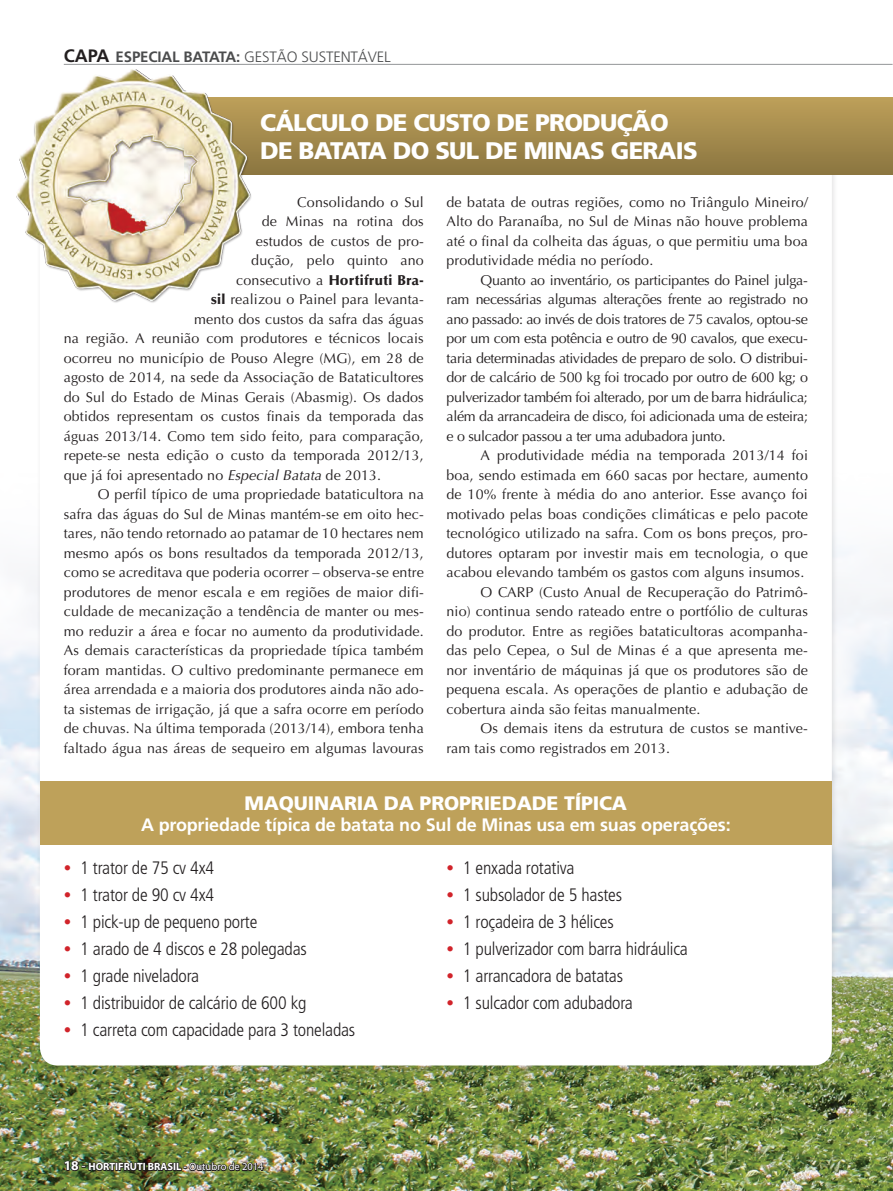
<style>
.page{position:relative;width:893px;height:1191px;background:#fff}
.page>*{position:absolute;margin:0;border:0;box-sizing:border-box;transform-origin:0 0}
.t1{font:900 24px/28.8px "Frutiger";letter-spacing:-.03em;color:#fff}
.t2{font:900 19.5px "Frutiger";letter-spacing:-.01em;color:#fff}
.t3{font:300 condensed 18px "Frutiger";letter-spacing:-.01em;color:#231f20}
.t4{font:700 18px "Frutiger";letter-spacing:-.01em;color:#fff}
.t5{font:700 18px "Frutiger";color:#231f20}
.t6{font:300 15px "Frutiger";letter-spacing:-.01em;color:#4b4c4d}
.t7{font:14.25px/19.5px "Optima";letter-spacing:.01em;color:#231f20;text-align:justify}
.t8{font:900 14.25px "Optima";letter-spacing:.01em;color:#231f20}
.t9{font:700 10.5px "Myriad";color:#fff}
.s1{font-weight:700}
.s2{font-weight:400}
.s3{font-weight:900}
.s4{font-style:italic}
.s5{font-size:15px;color:#d1232a}
.s6{font-size:13.5px}
.s7{font-weight:400;font-size:13.5px}
</style>
<div class="page">
<img style="left:0;top:549px;width:893px;height:642px">
<div style="left:36px;top:149px;width:802px;height:929px;background:#231f20;opacity:.11"></div>
<div style="left:40px;top:145px;width:792px;height:920px;background:#fff;border-radius:18px"></div>
<div style="left:134px;top:97px;width:759px;height:77px;background:linear-gradient(to bottom,#bea05a,#8b7640)"></div>
<div style="left:40px;top:781px;width:792px;height:64px;background:#bea15a"></div>
<img style="left:16px;top:64px;width:251px;height:255px">
<img style="left:63px;top:1150px;width:202px;height:29px">
<hr style="left:64px;top:64px;width:829px;height:1px;background:#939598">
<svg style="left:64px;top:63px;width:327px;height:1px"></svg>
<p class="t6" style="left:116px;top:49px;width:277px"><span class="s1">ESPECIAL BATATA:</span> GESTÃO SUSTENTÁVEL</p>
<p class="t5" style="left:64px;top:45px;width:47px">CAPA</p>
<h1 class="t1" style="left:260px;top:107px;width:439px">CÁLCULO DE CUSTO DE PRODUÇÃO<br>DE BATATA DO SUL DE MINAS GERAIS</h1>
<p class="t7" style="left:297px;top:192px;width:128px">Consolidando o Sul</p>
<p class="t7" style="left:262px;top:212px;width:163px">de Minas na rotina dos</p>
<p class="t7" style="left:256px;top:231px;width:170px">estudos de custos de pro-</p>
<p class="t7" style="left:251px;top:251px;width:174px">dução, pelo quinto ano</p>
<p class="t8" style="left:236px;top:271px;width:189px"><span class="s2">consecutivo a</span> Hortifruti Bra-</p>
<p class="t7" style="left:211px;top:290px;width:214px"><span class="s3">sil</span> realizou o Painel para levanta-</p>
<p class="t7" style="left:194px;top:309px;width:231px">mento dos custos da safra das águas</p>
<p class="t7" style="left:64px;top:329px;width:362px">na região. A reunião com produtores e técnicos locais</p>
<p class="t7" style="left:64px;top:348px;width:361px">ocorreu no município de Pouso Alegre (MG), em 28 de</p>
<p class="t7" style="left:64px;top:368px;width:361px">agosto de 2014, na sede da Associação de Bataticultores</p>
<p class="t7" style="left:64px;top:387px;width:361px">do Sul do Estado de Minas Gerais (Abasmig). Os dados</p>
<p class="t7" style="left:64px;top:407px;width:361px">obtidos representam os custos finais da temporada das</p>
<p class="t7" style="left:64px;top:426px;width:362px">águas 2013/14. Como tem sido feito, para comparação,</p>
<p class="t7" style="left:64px;top:446px;width:361px">repete-se nesta edição o custo da temporada 2012/13,</p>
<p class="t7" style="left:64px;top:465px;width:319px">que já foi apresentado no <span class="s4">Especial Batata</span> de 2013.</p>
<p class="t7" style="left:98px;top:485px;width:328px">O perfil típico de uma propriedade bataticultora na</p>
<p class="t7" style="left:64px;top:504px;width:362px">safra das águas do Sul de Minas mantém-se em oito hec-</p>
<p class="t7" style="left:64px;top:524px;width:362px">tares, não tendo retornado ao patamar de 10 hectares nem</p>
<p class="t7" style="left:64px;top:543px;width:361px">mesmo após os bons resultados da temporada 2012/13,</p>
<p class="t7" style="left:64px;top:563px;width:361px">como se acreditava que poderia ocorrer – observa-se entre</p>
<p class="t7" style="left:64px;top:582px;width:362px">produtores de menor escala e em regiões de maior difi-</p>
<p class="t7" style="left:64px;top:602px;width:362px">culdade de mecanização a tendência de manter ou mes-</p>
<p class="t7" style="left:64px;top:621px;width:361px">mo reduzir a área e focar no aumento da produtividade.</p>
<p class="t7" style="left:64px;top:641px;width:361px">As demais características da propriedade típica também</p>
<p class="t7" style="left:64px;top:660px;width:361px">foram mantidas. O cultivo predominante permanece em</p>
<p class="t7" style="left:64px;top:680px;width:361px">área arrendada e a maioria dos produtores ainda não ado-</p>
<p class="t7" style="left:64px;top:699px;width:361px">ta sistemas de irrigação, já que a safra ocorre em período</p>
<p class="t7" style="left:64px;top:719px;width:362px">de chuvas. Na última temporada (2013/14), embora tenha</p>
<p class="t7" style="left:64px;top:738px;width:361px">faltado água nas áreas de sequeiro em algumas lavouras</p>
<p class="t7" style="left:446px;top:192px;width:363px">de batata de outras regiões, como no Triângulo Mineiro/ Alto do Paranaíba, no Sul de Minas não houve problema até o final da colheita das águas, o que permitiu uma boa produtividade média no período.</p>
<p class="t7" style="left:446px;top:270px;width:363px;text-indent:34px">Quanto ao inventário, os participantes do Painel julga&shy;ram necessárias algumas alterações frente ao registrado no ano passado: ao invés de dois tratores de 75 cavalos, optou-se por um com esta potência e outro de 90 cavalos, que execu&shy;taria determinadas atividades de preparo de solo. O distribui&shy;dor de calcário de 500 kg foi trocado por outro de 600 kg; o pulverizador também foi alterado, por um de barra hidráulica; além da arrancadeira de disco, foi adicionada uma de esteira; e o sulcador passou a ter uma adubadora junto.</p>
<p class="t7" style="left:480px;top:446px;width:329px">A produtividade média na temporada 2013/14 foi</p>
<p class="t7" style="left:446px;top:465px;width:363px">boa, sendo estimada em 660 sacas por hectare, aumento</p>
<p class="t7" style="left:446px;top:485px;width:363px">de 10% frente à média do ano anterior. Esse avanço foi</p>
<p class="t7" style="left:446px;top:504px;width:363px">motivado pelas boas condições climáticas e pelo pacote</p>
<p class="t7" style="left:446px;top:524px;width:363px">tecnológico utilizado na safra. Com os bons preços, pro-</p>
<p class="t7" style="left:446px;top:543px;width:363px">dutores optaram por investir mais em tecnologia, o que</p>
<p class="t7" style="left:446px;top:562px;width:359px">acabou elevando também os gastos com alguns insumos.</p>
<p class="t7" style="left:480px;top:582px;width:329px">O CARP (Custo Anual de Recuperação do Patrimô-</p>
<p class="t7" style="left:446px;top:601px;width:363px">nio) continua sendo rateado entre o portfólio de culturas</p>
<p class="t7" style="left:446px;top:621px;width:363px">do produtor. Entre as regiões bataticultoras acompanha-</p>
<p class="t7" style="left:446px;top:640px;width:363px">das pelo Cepea, o Sul de Minas é a que apresenta me-</p>
<p class="t7" style="left:446px;top:660px;width:363px">nor inventário de máquinas já que os produtores são de</p>
<p class="t7" style="left:446px;top:679px;width:363px">pequena escala. As operações de plantio e adubação de</p>
<p class="t7" style="left:446px;top:699px;width:255px">cobertura ainda são feitas manualmente.</p>
<p class="t7" style="left:480px;top:718px;width:329px">Os demais itens da estrutura de custos se mantive-</p>
<p class="t7" style="left:446px;top:738px;width:225px">ram tais como registrados em 2013.</p>
<h2 class="t2" style="left:245px;top:791px;width:384px">MAQUINARIA DA PROPRIEDADE TÍPICA</h2>
<p class="t4" style="left:141px;top:814px;width:591px">A propriedade típica de batata no Sul de Minas usa em suas operações:</p>
<p class="t3" style="left:64px;top:858px;width:152px"><span class="s5">•</span> 1 trator de 75 cv 4x4</p>
<p class="t3" style="left:64px;top:885px;width:152px"><span class="s5">•</span> 1 trator de 90 cv 4x4</p>
<p class="t3" style="left:64px;top:912px;width:195px"><span class="s5">•</span> 1 pick-up de pequeno porte</p>
<p class="t3" style="left:64px;top:939px;width:245px"><span class="s5">•</span> 1 arado de 4 discos e 28 polegadas</p>
<p class="t3" style="left:64px;top:966px;width:137px"><span class="s5">•</span> 1 grade niveladora</p>
<p class="t3" style="left:64px;top:993px;width:244px"><span class="s5">•</span> 1 distribuidor de calcário de 600 kg</p>
<p class="t3" style="left:64px;top:1020px;width:293px"><span class="s5">•</span> 1 carreta com capacidade para 3 toneladas</p>
<p class="t3" style="left:446px;top:858px;width:129px"><span class="s5">•</span> 1 enxada rotativa</p>
<p class="t3" style="left:446px;top:885px;width:177px"><span class="s5">•</span> 1 subsolador de 5 hastes</p>
<p class="t3" style="left:446px;top:912px;width:169px"><span class="s5">•</span> 1 roçadeira de 3 hélices</p>
<p class="t3" style="left:446px;top:939px;width:243px"><span class="s5">•</span> 1 pulverizador com barra hidráulica</p>
<p class="t3" style="left:446px;top:966px;width:178px"><span class="s5">•</span> 1 arrancadora de batatas</p>
<p class="t3" style="left:446px;top:993px;width:188px"><span class="s5">•</span> 1 sulcador com adubadora</p>
<p class="t9" style="left:64px;top:1161px;width:201px"><span class="s6">18</span> <span class="s7">-</span> HORTIFRUTI BRASIL - <span class="s2">Outubro de 2014</span></p>
</div>
